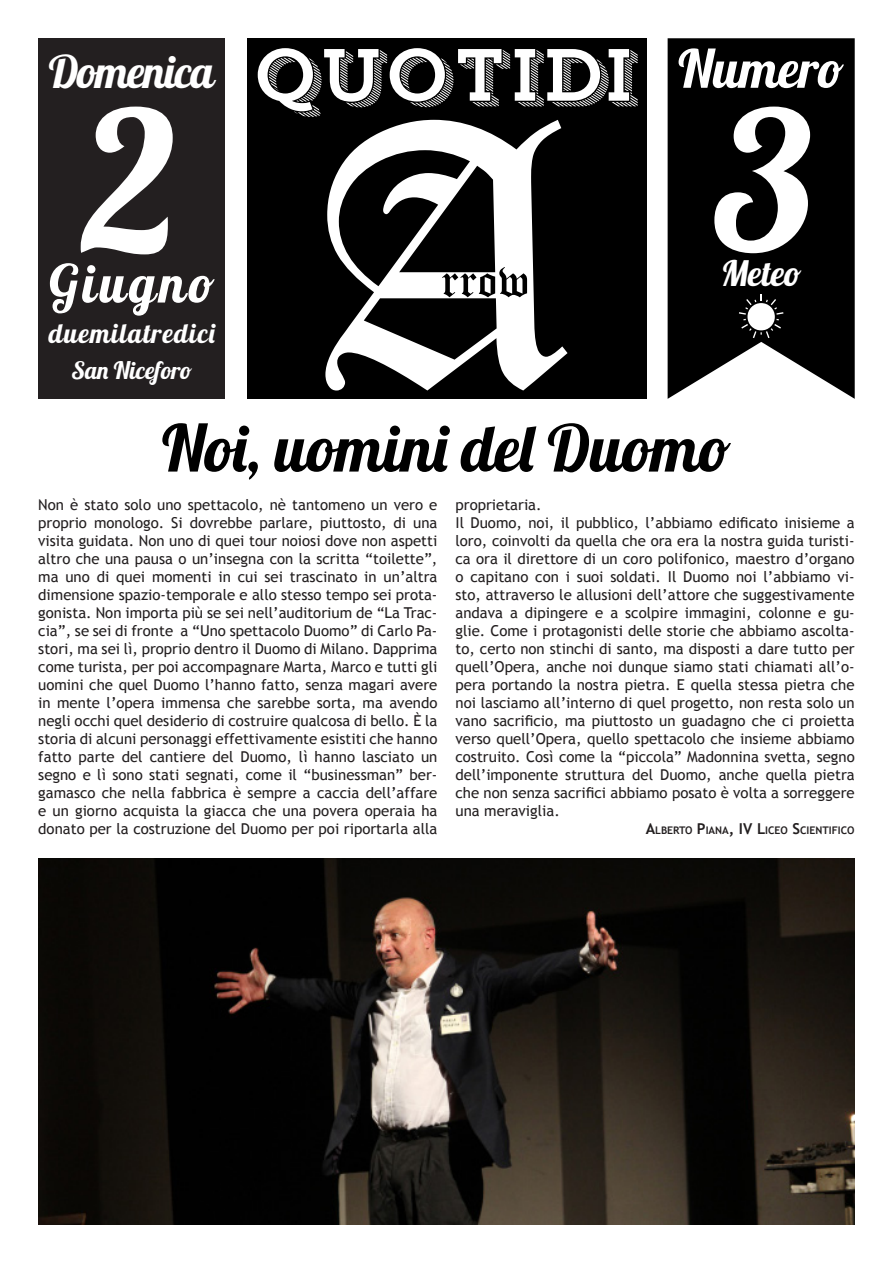
<style>
.page{position:relative;width:893px;height:1263px;background:#fff}
.page>*{position:absolute;margin:0;border:0;box-sizing:border-box;transform-origin:0 0}
.t1{font:194.55px "Lobster 1.4";color:#fff}
.t2{font:73.5px "Trend Slab Four";letter-spacing:-.03em;color:#fff}
.t3{font:64.5px "Lobster 1.4";color:#000}
.t4{font:52.5px "Lobster 1.4";letter-spacing:.04em;color:#fff}
.t5{font:45px "Lobster 1.4";letter-spacing:-.015em;color:#fff}
.t6{font:35.1px "Lobster 1.4";letter-spacing:.01em;color:#fff}
.t7{font:27px "Lobster 1.4";letter-spacing:.055em;color:#fff}
.t8{font:24px "Lobster 1.4";color:#fff}
.t9{font:15px/18px "Trebuchet MS";color:#231f20;text-align:justify}
.t10{font:700 10.5px "Trebuchet MS";color:#231f20}
.s1{font-size:15px}
</style>
<div class="page">
<div style="left:247px;top:38px;width:400px;height:361px;background:#000"></div>
<div style="left:38px;top:38px;width:187px;height:361px;background:#231f20"></div>
<svg style="left:668px;top:38px;width:187px;height:361px;background:#151515"></svg>
<svg style="left:325px;top:120px;width:242px;height:270px"></svg>
<svg style="left:506px;top:277px;width:16px;height:17px"></svg>
<img style="left:38px;top:859px;width:817px;height:366px">
<svg style="left:739px;top:294px;width:44px;height:44px"></svg>
<p class="t5" style="left:49px;top:43px;width:165px">Domenica</p>
<p class="t1" style="left:83px;top:58px;width:97px">2</p>
<p class="t4" style="left:49px;top:250px;width:167px">Giugno</p>
<p class="t7" style="left:49px;top:316px;width:167px">duemilatredici</p>
<p class="t8" style="left:71px;top:355px;width:122px">San Niceforo</p>
<p class="t2" style="left:250px;top:28px;width:387px">quotidi</p>
<p class="t4" style="left:678px;top:35px;width:167px">Numero</p>
<p class="t1" style="left:713px;top:58px;width:101px">3</p>
<p class="t6" style="left:721px;top:251px;width:83px">Meteo</p>
<p class="t3" style="left:162px;top:407px;width:571px">Noi, uomini del Duomo</p>
<p class="t9" style="left:38px;top:496px;width:401px">Non è stato solo uno spettacolo, nè tantomeno un vero e proprio monologo. Si dovrebbe parlare, piuttosto, di una visita guidata. Non uno di quei tour noiosi dove non aspetti altro che una pausa o un’insegna con la scritta “toilette”, ma uno di quei momenti in cui sei trascinato in un’altra dimensione spazio-temporale e allo stesso tempo sei prota&shy;gonista. Non importa più se sei nell’auditorium de “La Trac&shy;cia”, se sei di fronte a “Uno spettacolo Duomo” di Carlo Pa&shy;stori, ma sei lì, proprio dentro il Duomo di Milano. Dapprima come turista, per poi accompagnare Marta, Marco e tutti gli uomini che quel Duomo l’hanno fatto, senza magari avere in mente l’opera immensa che sarebbe sorta, ma avendo negli occhi quel desiderio di costruire qualcosa di bello. È la storia di alcuni personaggi effettivamente esistiti che hanno fatto parte del cantiere del Duomo, lì hanno lasciato un segno e lì sono stati segnati, come il “businessman” ber&shy;gamasco che nella fabbrica è sempre a caccia dell’affare e un giorno acquista la giacca che una povera operaia ha donato per la costruzione del Duomo per poi riportarla alla</p>
<p class="t9" style="left:455px;top:496px;width:88px">proprietaria.</p>
<p class="t9" style="left:455px;top:514px;width:401px">Il Duomo, noi, il pubblico, l’abbiamo edificato inisieme a loro, coinvolti da quella che ora era la nostra guida turisti&shy;ca ora il direttore di un coro polifonico, maestro d’organo o capitano con i suoi soldati. Il Duomo noi l’abbiamo vi&shy;sto, attraverso le allusioni dell’attore che suggestivamente andava a dipingere e a scolpire immagini, colonne e gu&shy;glie. Come i protagonisti delle storie che abbiamo ascolta&shy;to, certo non stinchi di santo, ma disposti a dare tutto per quell’Opera, anche noi dunque siamo stati chiamati all’o&shy;pera portando la nostra pietra. E quella stessa pietra che noi lasciamo all’interno di quel progetto, non resta solo un vano sacrificio, ma piuttosto un guadagno che ci proietta verso quell’Opera, quello spettacolo che insieme abbiamo costruito. Così come la “piccola” Madonnina svetta, segno dell’imponente struttura del Duomo, anche quella pietra che non senza sacrifici abbiamo posato è volta a sorreggere una meraviglia.</p>
<p class="t10" style="left:646px;top:824px;width:210px"><span class="s1">A</span>LBERTO <span class="s1">P</span>IANA<span class="s1">, IV L</span>ICEO <span class="s1">S</span>CIENTIFICO</p>
</div>
